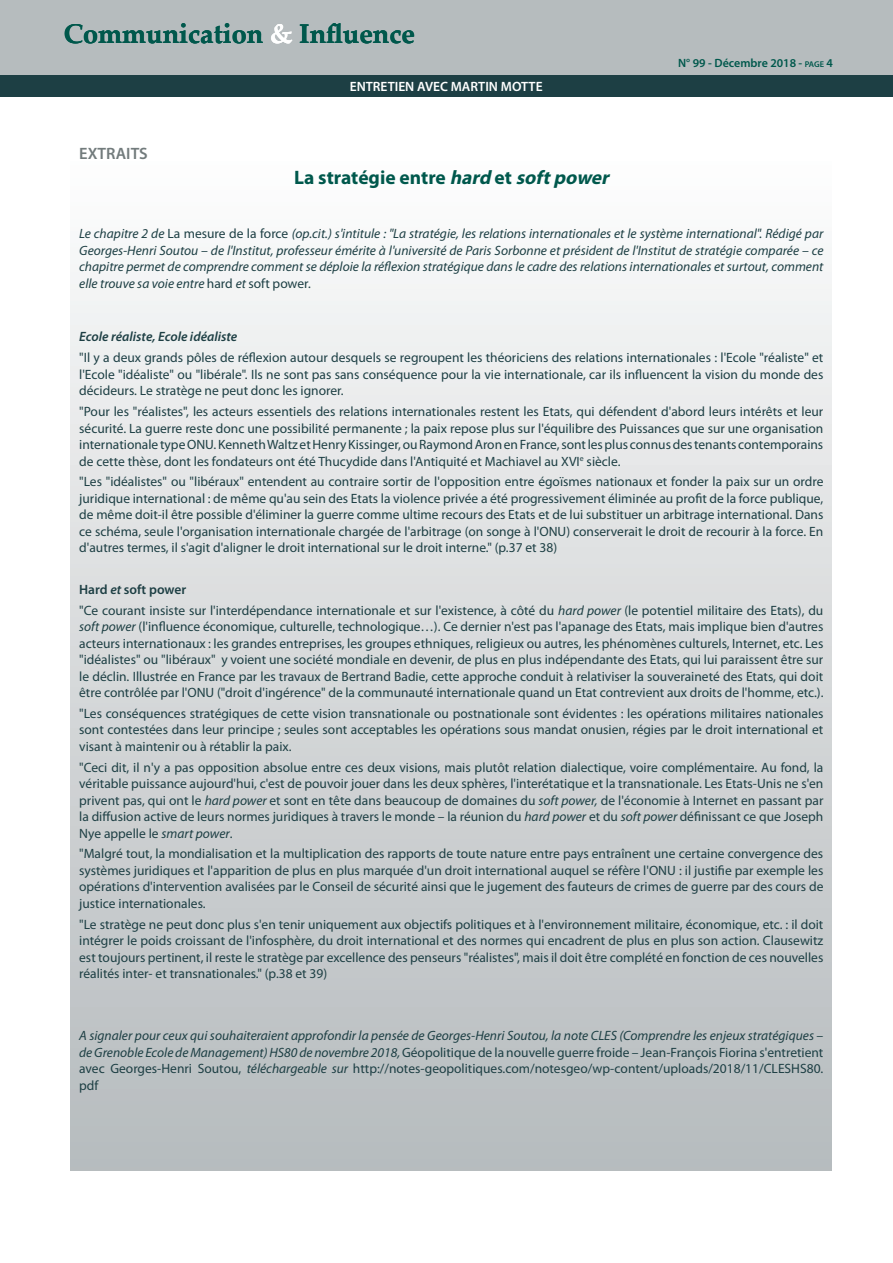
<style>
.page{position:relative;width:893px;height:1263px;background:#fff}
.page>*{position:absolute;margin:0;border:0;box-sizing:border-box;transform-origin:0 0}
.t1{font:700 27px "Palatino Linotype";color:#00584c}
.Titre_article_P1-4{font:700 19.5px "Myriad Pro";color:#00584c}
.Titre_colonnes{font:600 16.5px "Myriad Pro";color:#727b7c}
.Style_de_paragraphe{font:13.5px/16.5px "Myriad Pro";color:#1d3f44;text-align:justify}
.Style_de_paragraphe-2{font:italic 13.5px/16.5px "Myriad Pro";color:#1d3f44;text-align:justify}
.Style_de_paragraphe-3{font:italic 600 13.5px "Myriad Pro";color:#1d3f44}
.t2{font:600 13.5px "Myriad Pro";color:#fff}
.Style_de_paragraphe-4{font:600 13.5px "Myriad Pro";color:#1d3f44}
.t3{font:600 12px "Myriad Pro";color:#00584c}
.s1{color:#fff}
.s2{font-style:italic}
.s3{font-size:8.4px}
.s4{font-style:normal}
</style>
<div class="page">
<div style="left:0;top:0;width:893px;height:74px;background:#b6bcbe"></div>
<div style="left:0;top:76px;width:893px;height:21px;background:#1d3f44"></div>
<div style="left:71px;top:123px;width:761px;height:1047px;background:linear-gradient(to bottom,#fff,#b4b9bc)"></div>
<p class="t1" style="left:64px;top:14px;width:353px">Communication <span class="s1">&amp;</span> Influence</p>
<p class="Titre_colonnes" style="left:79px;top:143px;width:70px">EXTRAITS</p>
<p class="t2" style="left:350px;top:78px;width:194px">ENTRETIEN AVEC MARTIN MOTTE</p>
<p class="Titre_article_P1-4" style="left:294px;top:165px;width:321px">La stratégie entre <span class="s2">hard</span> et <span class="s2">softpower</span></p>
<p class="t3" style="left:678px;top:55px;width:156px">N° 99 - Décembre 2018 - <span class="s3">page</span> 4</p>
<p class="Style_de_paragraphe-2" style="left:79px;top:225px;width:746px">Le chapitre 2 de <span class="s4">La mesure de la force</span> (op.cit.) s'intitule : "La stratégie, les relations internationales et le système international". Rédigé par Georges-Henri Soutou – de l'Institut, professeur émérite à l'université de Paris Sorbonne et président de l'Institut de stratégie comparée – ce chapitre permet de comprendre comment se déploie la réflexion stratégique dans le cadre des relations internationales et surtout, comment elle trouve sa voie entre <span class="s4">hard</span> et <span class="s4">soft power</span>.</p>
<p class="Style_de_paragraphe-3" style="left:79px;top:328px;width:160px">Ecole réaliste, Ecole idéaliste</p>
<p class="Style_de_paragraphe" style="left:79px;top:349px;width:746px">"Il y a deux grands pôles de réflexion autour desquels se regroupent les théoriciens des relations internationales : l'Ecole "réaliste" et l'Ecole "idéaliste" ou "libérale". Ils ne sont pas sans conséquence pour la vie internationale, car ils influencent la vision du monde des décideurs. Le stratège ne peut donc les ignorer.</p>
<p class="Style_de_paragraphe" style="left:79px;top:403px;width:746px">"Pour les "réalistes", les acteurs essentiels des relations internationales restent les Etats, qui défendent d'abord leurs intérêts et leur sécurité. La guerre reste donc une possibilité permanente ; la paix repose plus sur l'équilibre des Puissances que sur une organisation internationale type ONU. Kenneth Waltz et Henry Kissinger, ou Raymond Aron en France, sont les plus connus des tenants contemporains de cette thèse, dont les fondateurs ont été Thucydide dans l'Antiquité et Machiavel au XVI<sup>e</sup> siècle.</p>
<p class="Style_de_paragraphe" style="left:79px;top:473px;width:746px">"Les "idéalistes" ou "libéraux" entendent au contraire sortir de l'opposition entre égoïsmes nationaux et fonder la paix sur un ordre juridique international : de même qu'au sein des Etats la violence privée a été progressivement éliminée au profit de la force publique, de même doit-il être possible d'éliminer la guerre comme ultime recours des Etats et de lui substituer un arbitrage international. Dans ce schéma, seule l'organisation internationale chargée de l'arbitrage (on songe à l'ONU) conserverait le droit de recourir à la force. En d'autres termes, il s'agit d'aligner le droit international sur le droit interne." (p.37 et 38)</p>
<p class="Style_de_paragraphe-4" style="left:79px;top:581px;width:109px">Hard <span class="s2">et</span> soft power</p>
<p class="Style_de_paragraphe" style="left:79px;top:601px;width:746px">"Ce courant insiste sur l'interdépendance internationale et sur l'existence, à côté du <span class="s2">hard power</span> (le potentiel militaire des Etats), du <span class="s2">soft power</span> (l'influence économique, culturelle, technologique…). Ce dernier n'est pas l'apanage des Etats, mais implique bien d'autres acteurs internationaux : les grandes entreprises, les groupes ethniques, religieux ou autres, les phénomènes culturels, Internet, etc. Les "idéalistes" ou "libéraux" y voient une société mondiale en devenir, de plus en plus indépendante des Etats, qui lui paraissent être sur le déclin. Illustrée en France par les travaux de Bertrand Badie, cette approche conduit à relativiser la souveraineté des Etats, qui doit être contrôlée par l'ONU ("droit d'ingérence" de la communauté internationale quand un Etat contrevient aux droits de l'homme, etc.).</p>
<p class="Style_de_paragraphe" style="left:79px;top:705px;width:746px">"Les conséquences stratégiques de cette vision transnationale ou postnationale sont évidentes : les opérations militaires nationales sont contestées dans leur principe ; seules sont acceptables les opérations sous mandat onusien, régies par le droit international et visant à maintenir ou à rétablir la paix.</p>
<p class="Style_de_paragraphe" style="left:79px;top:758px;width:746px">"Ceci dit, il n'y a pas opposition absolue entre ces deux visions, mais plutôt relation dialectique, voire complémentaire. Au fond, la véritable puissance aujourd'hui, c'est de pouvoir jouer dans les deux sphères, l'interétatique et la transnationale. Les Etats-Unis ne s'en privent pas, qui ont le <span class="s2">hard power</span> et sont en tête dans beaucoup de domaines du <span class="s2">soft power,</span> de l'économie à Internet en passant par la diffusion active de leurs normes juridiques à travers le monde – la réunion du <span class="s2">hard power</span> et du <span class="s2">soft power</span> définissant ce que Joseph Nye appelle le <span class="s2">smart power</span>.</p>
<p class="Style_de_paragraphe" style="left:79px;top:845px;width:746px">"Malgré tout, la mondialisation et la multiplication des rapports de toute nature entre pays entraînent une certaine convergence des systèmes juridiques et l'apparition de plus en plus marquée d'un droit international auquel se réfère l'ONU : il justifie par exemple les opérations d'intervention avalisées par le Conseil de sécurité ainsi que le jugement des fauteurs de crimes de guerre par des cours de justice internationales.</p>
<p class="Style_de_paragraphe" style="left:79px;top:915px;width:746px">"Le stratège ne peut donc plus s'en tenir uniquement aux objectifs politiques et à l'environnement militaire, économique, etc. : il doit intégrer le poids croissant de l'infosphère, du droit international et des normes qui encadrent de plus en plus son action. Clausewitz est toujours pertinent, il reste le stratège par excellence des penseurs "réalistes", mais il doit être complété en fonction de ces nouvelles réalités inter- et transnationales." (p.38 et 39)</p>
<p class="Style_de_paragraphe-2" style="left:79px;top:1027px;width:746px">A signaler pour ceux qui souhaiteraient approfondir la pensée de Georges-Henri Soutou, la note CLES (Comprendre les enjeux stratégiques – de Grenoble Ecole de Management) HS80 de novembre 2018, <span class="s4">Géopolitique de la nouvelle guerre froide – Jean-François Fiorina s'entretient avec Georges-Henri Soutou,</span> téléchargeable sur <span class="s4">http://notes-geopolitiques.com/notesgeo/wp-content/uploads/2018/11/CLESHS80. pdf</span></p>
</div>
